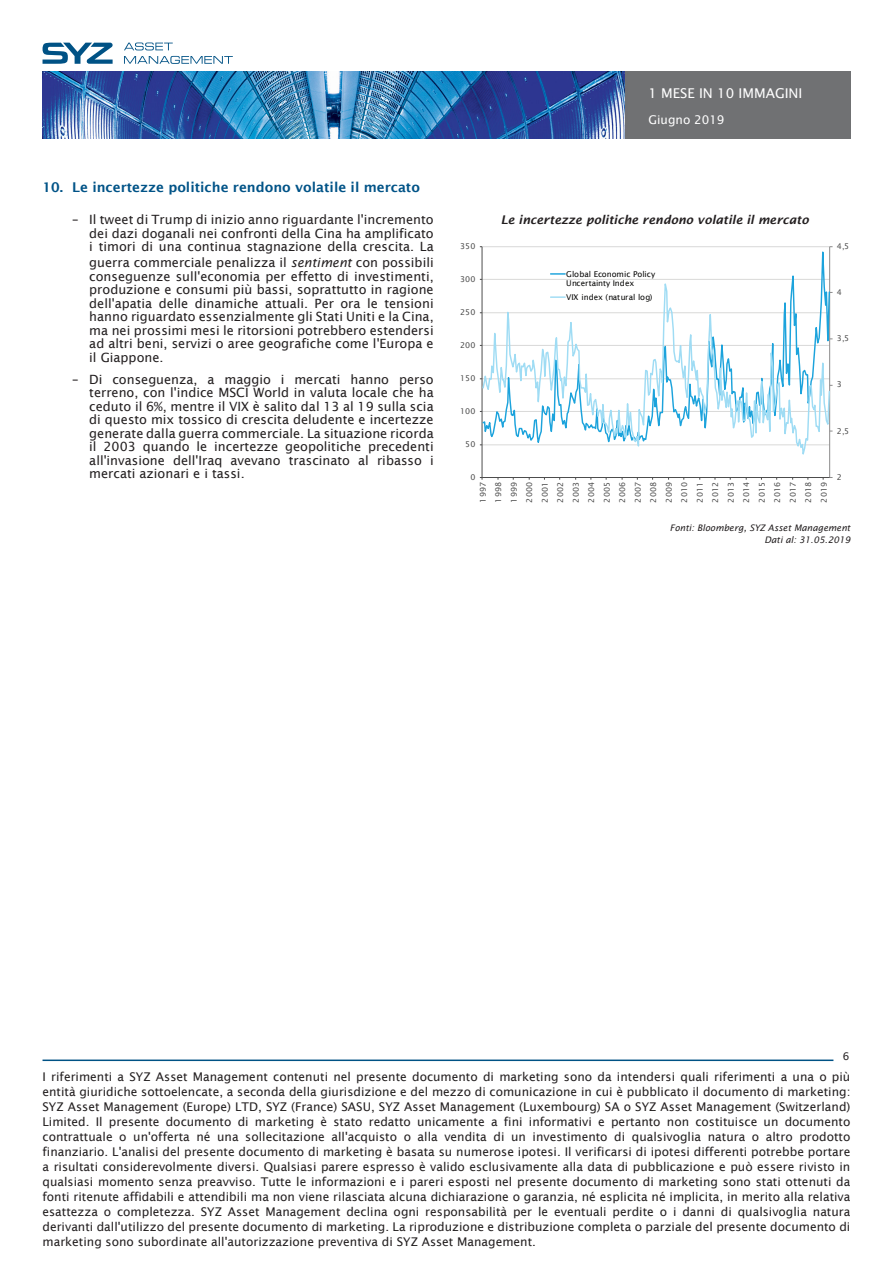
<style>
.page{position:relative;width:893px;height:1263px;background:#fff}
.page>*{position:absolute;margin:0;border:0;box-sizing:border-box;transform-origin:0 0}
.t1{font:600 13.5px "Lucida Sans";color:#005387}
.t2{font:13.5px "Lucida Sans";color:#fff}
.t3{font:12.75px/13.5px "Lucida Sans";color:#231f20;text-align:justify}
.t4{font:12px/15px "Lucida Sans";color:#231f20;text-align:justify}
.Graph_TITLES{font:italic 600 12px "Lucida Sans";color:#231f20}
.t5{font:12px "Lucida Sans";color:#fff}
.t6{font:10.5px "Lucida Sans";color:#231f20}
.Source_data{font:italic 9px "Lucida Sans";color:#231f20}
.t7{font:7.95px/15.5px "Lucida Sans";letter-spacing:.005em;color:#4d4d4d;text-align:justify}
.t8{font:7.95px/9.4px "Lucida Sans";letter-spacing:-.005em;color:#050504}
.s1{font-style:italic}
</style>
<div class="page">
<svg style="left:124px;top:43px;width:49px;height:7px"></svg>
<svg style="left:124px;top:56px;width:109px;height:8px"></svg>
<svg style="left:43px;top:43px;width:70px;height:21px"></svg>
<img style="left:43px;top:72px;width:807px;height:67px">
<hr style="left:43px;top:1059px;width:790px;height:2px;background:#005285">
<svg style="left:482px;top:246px;width:348px;height:26px"></svg>
<svg style="left:482px;top:272px;width:348px;height:206px"></svg>
<svg style="left:551px;top:273px;width:14px;height:2px"></svg>
<svg style="left:551px;top:296px;width:14px;height:2px"></svg>
<p class="t1" style="left:43px;top:180px;width:379px">10. Le incertezze politiche rendono volatile il mercato</p>
<p class="t3" style="left:89px;top:213px;width:346px;text-indent:-17px">– Il tweet di Trump di inizio anno riguardante l'incremento dei dazi doganali nei confronti della Cina ha amplificato i timori di una continua stagnazione della crescita. La</p>
<p class="t3" style="left:89px;top:256px;width:346px">guerra commerciale penalizza il <span class="s1">sentiment</span> con possibili conseguenze sull'economia per effetto di investimenti, produzione e consumi più bassi, soprattutto in ragione dell'apatia delle dinamiche attuali. Per ora le tensioni hanno riguardato essenzialmente gli Stati Uniti e la Cina, ma nei prossimi mesi le ritorsioni potrebbero estendersi ad altri beni, servizi o aree geografiche come l'Europa e il Giappone.</p>
<p class="t3" style="left:89px;top:372px;width:346px;text-indent:-17px">– Di conseguenza, a maggio i mercati hanno perso terreno, con l'indice MSCI World in valuta locale che ha ceduto il 6%, mentre il VIX è salito dal 13 al 19 sulla scia di questo mix tossico di crescita deludente e incertezze generate dalla guerra commerciale. La situazione ricorda il 2003 quando le incertezze geopolitiche precedenti all'invasione dell'Iraq avevano trascinato al ribasso i mercati azionari e i tassi.</p>
<p class="t2" style="left:648px;top:85px;width:156px">1 MESE IN 10 IMMAGINI</p>
<p class="t5" style="left:648px;top:113px;width:78px">Giugno 2019</p>
<p class="t7" style="left:460px;top:239px;width:17px">350</p>
<p class="t7" style="left:460px;top:271px;width:17px">300</p>
<p class="t7" style="left:460px;top:304px;width:17px">250</p>
<p class="t7" style="left:460px;top:337px;width:17px">200</p>
<p class="t7" style="left:460px;top:370px;width:17px">150</p>
<p class="t7" style="left:460px;top:403px;width:17px">100</p>
<p class="t7" style="left:465px;top:436px;width:12px">50</p>
<p class="Graph_TITLES" style="left:501px;top:213px;width:310px">Le incertezze politiche rendono volatile il mercato</p>
<p class="t8" style="left:566px;top:269px;width:91px">Global Economic Policy<br>Uncertainty Index</p>
<p class="t8" style="left:566px;top:292px;width:88px">VIX index (natural log)</p>
<p class="t7" style="left:837px;top:239px;width:14px">4,5</p>
<p class="t7" style="left:837px;top:284px;width:7px">4</p>
<p class="t7" style="left:837px;top:331px;width:14px">3,5</p>
<p class="t7" style="left:837px;top:377px;width:7px">3</p>
<p class="t7" style="left:837px;top:423px;width:14px">2,5</p>
<p class="t7" style="left:470px;top:469px;width:7px">0</p>
<p class="t7" style="left:475px;top:502px;width:22px;rotate:-90deg">1997<br>1998<br>1999<br>2000<br>2001<br>2002<br>2003<br>2004<br>2005<br>2006<br>2007<br>2008<br>2009<br>2010<br>2011<br>2012<br>2013<br>2014<br>2015<br>2016<br>2017<br>2018<br>2019</p>
<p class="t7" style="left:837px;top:469px;width:7px">2</p>
<p class="Source_data" style="left:670px;top:522px;width:182px">Fonti: Bloomberg, SYZ Asset Management</p>
<p class="Source_data" style="left:764px;top:534px;width:88px">Dati al: 31.05.2019</p>
<p class="t6" style="left:843px;top:1050px;width:8px">6</p>
<p class="t4" style="left:43px;top:1070px;width:809px">I riferimenti a SYZ Asset Management contenuti nel presente documento di marketing sono da intendersi quali riferimenti a una o più entità giuridiche sottoelencate, a seconda della giurisdizione e del mezzo di comunicazione in cui è pubblicato il documento di marketing:<br>SYZ Asset Management (Europe) LTD, SYZ (France) SASU, SYZ Asset Management (Luxembourg) SA o SYZ Asset Management (Switzerland)<br>Limited. Il presente documento di marketing è stato redatto unicamente a fini informativi e pertanto non costituisce un documento contrattuale o un'offerta né una sollecitazione all'acquisto o alla vendita di un investimento di qualsivoglia natura o altro prodotto finanziario. L'analisi del presente documento di marketing è basata su numerose ipotesi. Il verificarsi di ipotesi differenti potrebbe portare a risultati considerevolmente diversi. Qualsiasi parere espresso è valido esclusivamente alla data di pubblicazione e può essere rivisto in qualsiasi momento senza preavviso. Tutte le informazioni e i pareri esposti nel presente documento di marketing sono stati ottenuti da fonti ritenute affidabili e attendibili ma non viene rilasciata alcuna dichiarazione o garanzia, né esplicita né implicita, in merito alla relativa esattezza o completezza. SYZ Asset Management declina ogni responsabilità per le eventuali perdite o i danni di qualsivoglia natura derivanti dall'utilizzo del presente documento di marketing. La riproduzione e distribuzione completa o parziale del presente documento di marketing sono subordinate all'autorizzazione preventiva di SYZ Asset Management.</p>
</div>
